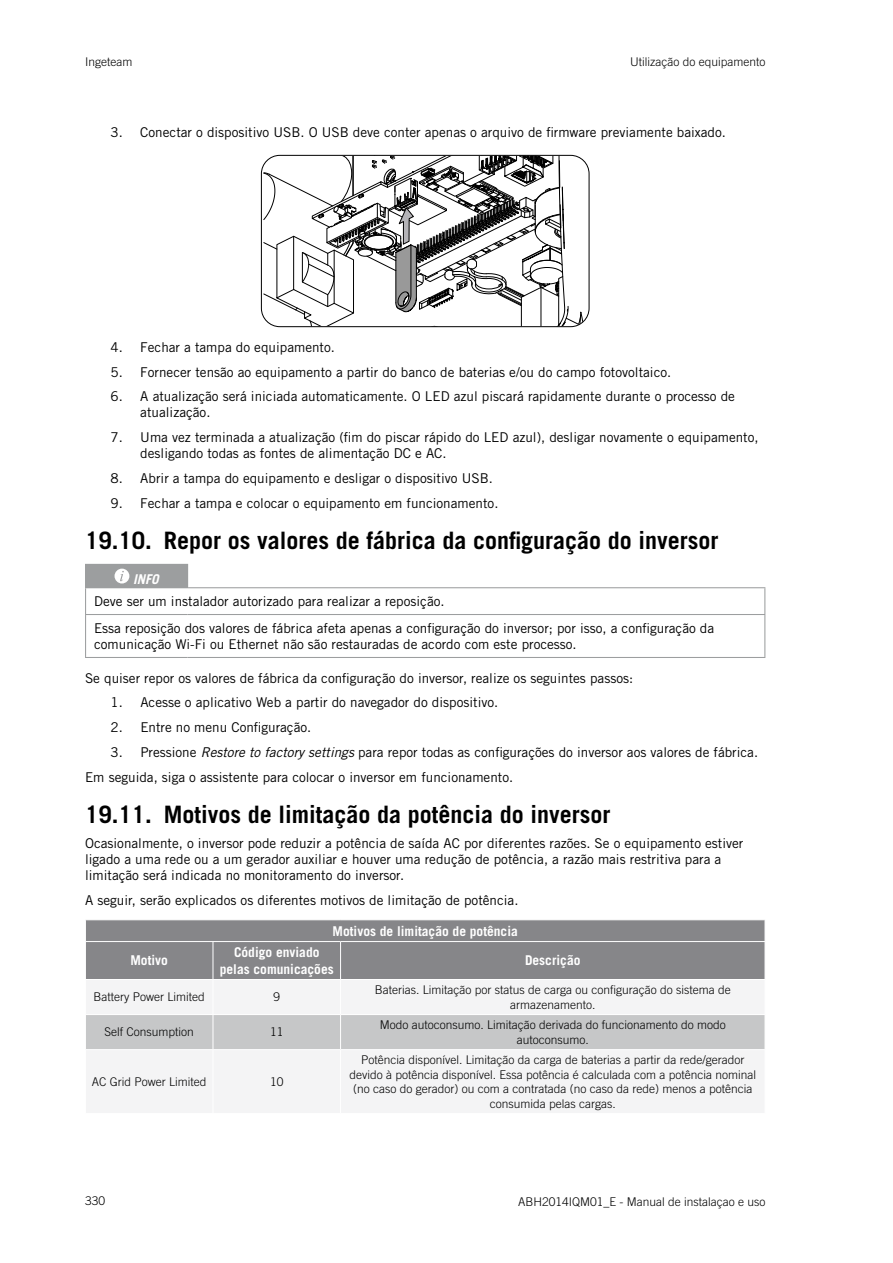
<style>
.page{position:relative;width:893px;height:1263px;background:#fff}
.page>*{position:absolute;margin:0;border:0;box-sizing:border-box;transform-origin:0 0}
.t1{font:700 24px "Trade Gothic LT Std";color:#000}
.t2{font:13.5px/16.2px "Trade Gothic LT Std";color:#000}
.t3{font:700 13.5px/16.2px "Trade Gothic LT Std";color:#fff;text-align:center}
.t4{font:italic 700 13.5px "Trade Gothic LT Std";color:#fff}
.t5{font:300 12px/14.4px "Trade Gothic LT Std";color:#000;text-align:center}
.s1{font-style:italic}
</style>
<div class="page">
<svg style="left:263px;top:156px;width:323px;height:171px"></svg>
<div style="left:261px;top:155px;width:328px;height:172px;border:1px solid #000;border-radius:18px"></div>
<div style="left:86px;top:564px;width:102px;height:24px;background:#9c9e9f"></div>
<hr style="left:188px;top:587px;width:577px;height:1px;background:#9c9e9f">
<svg style="left:764px;top:588px;width:1px;height:26px"></svg>
<hr style="left:764px;top:615px;width:1px;height:42px;background:#9c9e9f">
<hr style="left:85px;top:564px;width:103px;height:1px;background:#9c9e9f">
<svg style="left:85px;top:565px;width:1px;height:49px"></svg>
<hr style="left:85px;top:615px;width:1px;height:42px;background:#9c9e9f">
<hr style="left:85px;top:614px;width:103px;height:1px;background:#9c9e9f">
<hr style="left:188px;top:614px;width:577px;height:1px;background:#9c9e9f">
<hr style="left:85px;top:657px;width:103px;height:1px;background:#9c9e9f">
<hr style="left:188px;top:657px;width:577px;height:1px;background:#9c9e9f">
<svg style="left:115px;top:569px;width:14px;height:14px"></svg>
<div style="left:86px;top:980px;width:678px;height:133px;background:#f4f4f5"></div>
<div style="left:86px;top:1015px;width:679px;height:34px;background:#c6c7c8"></div>
<div style="left:85px;top:920px;width:680px;height:59px;background:#868689"></div>
<hr style="left:85px;top:941px;width:128px;height:1px;background:#fff">
<hr style="left:85px;top:942px;width:1px;height:37px;background:#fff">
<hr style="left:213px;top:941px;width:128px;height:1px;background:#fff">
<hr style="left:213px;top:942px;width:1px;height:37px;background:#fff">
<hr style="left:341px;top:941px;width:424px;height:1px;background:#fff">
<hr style="left:340px;top:942px;width:1px;height:37px;background:#fff">
<hr style="left:213px;top:980px;width:1px;height:34px;background:#fff">
<hr style="left:340px;top:980px;width:1px;height:34px;background:#fff">
<hr style="left:85px;top:1014px;width:128px;height:1px;background:#fff">
<hr style="left:213px;top:1014px;width:128px;height:1px;background:#fff">
<hr style="left:213px;top:1015px;width:1px;height:34px;background:#fff">
<hr style="left:341px;top:1014px;width:424px;height:1px;background:#fff">
<hr style="left:340px;top:1015px;width:1px;height:34px;background:#fff">
<hr style="left:85px;top:1049px;width:128px;height:1px;background:#fff">
<hr style="left:213px;top:1049px;width:128px;height:1px;background:#fff">
<hr style="left:213px;top:1050px;width:1px;height:63px;background:#fff">
<hr style="left:341px;top:1049px;width:424px;height:1px;background:#fff">
<hr style="left:340px;top:1050px;width:1px;height:63px;background:#fff">
<p class="t5" style="left:85px;top:55px;width:49px">Ingeteam</p>
<p class="t5" style="left:630px;top:54px;width:137px">Utilização do equipamento</p>
<p class="t2" style="left:111px;top:124px;width:617px">3. Conectar o dispositivo USB. O USB deve conter apenas o arquivo de firmware previamente baixado.</p>
<p class="t2" style="left:111px;top:339px;width:226px">4. Fechar a tampa do equipamento.</p>
<p class="t2" style="left:111px;top:363px;width:562px">5. Fornecer tensão ao equipamento a partir do banco de baterias e/ou do campo fotovoltaico.</p>
<p class="t2" style="left:140px;top:388px;width:596px;text-indent:-30px">6. A atualização será iniciada automaticamente. O LED azul piscará rapidamente durante o processo de atualização.</p>
<p class="t2" style="left:140px;top:429px;width:620px;text-indent:-30px">7. Uma vez terminada a atualização (fim do piscar rápido do LED azul), desligar novamente o equipamento, desligando todas as fontes de alimentação DC e AC.</p>
<p class="t2" style="left:111px;top:470px;width:384px">8. Abrir a tampa do equipamento e desligar o dispositivo USB.</p>
<p class="t2" style="left:111px;top:495px;width:389px">9. Fechar a tampa e colocar o equipamento em funcionamento.</p>
<h1 class="t1" style="left:85px;top:526px;width:635px">19.10. Repor os valores de fábrica da configuração do inversor</h1>
<p class="t4" style="left:133px;top:570px;width:27px">INFO</p>
<p class="t2" style="left:94px;top:588px;width:622px;line-height:26.7px">Deve ser um instalador autorizado para realizar a reposição.<br>Essa reposição dos valores de fábrica afeta apenas a configuração do inversor; por isso, a configuração da</p>
<p class="t2" style="left:94px;top:636px;width:484px">comunicação Wi-Fi ou Ethernet não são restauradas de acordo com este processo.</p>
<p class="t2" style="left:85px;top:670px;width:550px">Se quiser repor os valores de fábrica da configuração do inversor, realize os seguintes passos:</p>
<p class="t2" style="left:111px;top:694px;width:389px">1. Acesse o aplicativo Web a partir do navegador do dispositivo.</p>
<p class="t2" style="left:111px;top:719px;width:202px">2. Entre no menu Configuração.</p>
<p class="t2" style="left:85px;top:739px;width:675px;line-height:24.8px;text-indent:26px">3. Pressione <span class="s1">Restore to factory settings</span> para repor todas as configurações do inversor aos valores de fábrica.<br>Em seguida, siga o assistente para colocar o inversor em funcionamento.</p>
<h1 class="t1" style="left:85px;top:800px;width:527px">19.11. Motivos de limitação da potência do inversor</h1>
<p class="t2" style="left:85px;top:835px;width:660px">Ocasionalmente, o inversor pode reduzir a potência de saída AC por diferentes razões. Se o equipamento estiver ligado a uma rede ou a um gerador auxiliar e houver uma redução de potência, a razão mais restritiva para a limitação será indicada no monitoramento do inversor.</p>
<p class="t2" style="left:85px;top:892px;width:435px">A seguir, serão explicados os diferentes motivos de limitação de potência.</p>
<p class="t3" style="left:333px;top:922px;width:187px">Motivos de limitação de potência</p>
<p class="t3" style="left:130px;top:952px;width:39px">Motivo</p>
<p class="t3" style="left:220px;top:944px;width:115px">Código enviado pelas comunicações</p>
<p class="t3" style="left:525px;top:952px;width:57px">Descrição</p>
<p class="t5" style="left:94px;top:990px;width:113px">Battery Power Limited</p>
<p class="t5" style="left:273px;top:990px;width:8px">9</p>
<p class="t5" style="left:375px;top:982px;width:358px">Baterias. Limitação por status de carga ou configuração do sistema de armazenamento.</p>
<p class="t5" style="left:105px;top:1025px;width:91px">Self Consumption</p>
<p class="t5" style="left:270px;top:1025px;width:15px">11</p>
<p class="t5" style="left:380px;top:1017px;width:348px">Modo autoconsumo. Limitação derivada do funcionamento do modo autoconsumo.</p>
<p class="t5" style="left:92px;top:1074px;width:116px">AC Grid Power Limited</p>
<p class="t5" style="left:270px;top:1074px;width:15px">10</p>
<p class="t5" style="left:349px;top:1053px;width:408px">Potência disponível. Limitação da carga de baterias a partir da rede/gerador devido à potência disponível. Essa potência é calculada com a potência nominal (no caso do gerador) ou com a contratada (no caso da rede) menos a potência consumida pelas cargas.</p>
<p class="t5" style="left:85px;top:1194px;width:22px">330</p>
<p class="t5" style="left:518px;top:1194px;width:249px">ABH2014IQM01_E - Manual de instalaçao e uso</p>
</div>
